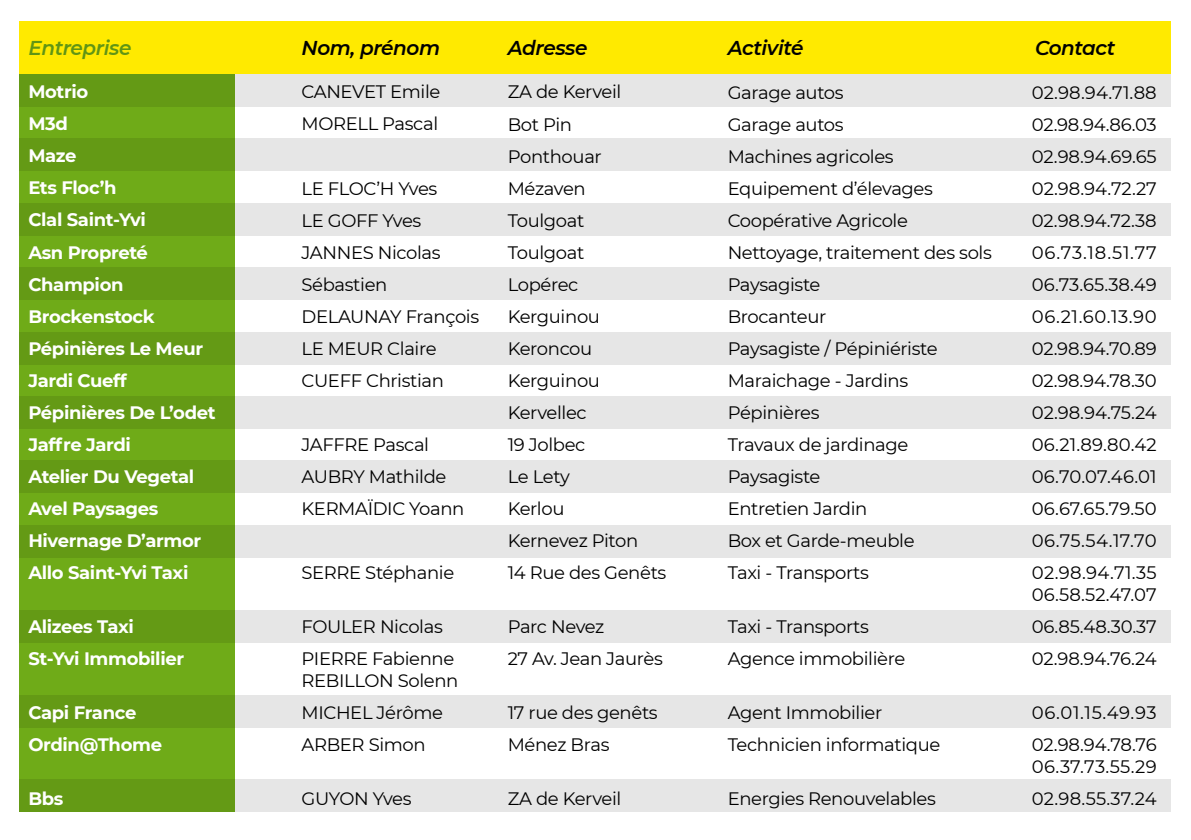
<style>
.page{position:relative;width:1191px;height:840px;background:#fff}
.page>*{position:absolute;margin:0;border:0;box-sizing:border-box;transform-origin:0 0}
.t1{font:italic 600 20px "Montserrat";letter-spacing:-.02em;color:#000}
.t2{font:italic 600 20px "Montserrat";letter-spacing:-.02em;color:#609515}
.t3{font:18px/32px "Montserrat";letter-spacing:-.02em;color:#000}
.t4{font:700 18px/32px "Montserrat";letter-spacing:-.02em;color:#fff}
.t5{font:18px/32px "Montserrat";letter-spacing:.01em;color:#000}
</style>
<div class="page">
<div style="left:20px;top:74px;width:215px;height:737px;background:#6fab18"></div>
<svg style="left:20px;top:203px;width:1151px;height:32px;background:#cdd7be"></svg>
<svg style="left:20px;top:396px;width:1151px;height:32px;background:#cdd7be"></svg>
<svg style="left:20px;top:267px;width:1151px;height:32px;background:#cdd7be"></svg>
<svg style="left:20px;top:332px;width:1151px;height:32px;background:#cdd7be"></svg>
<div style="left:20px;top:21px;width:1151px;height:53px;background:#ffea00"></div>
<svg style="left:20px;top:74px;width:1151px;height:32px;background:#cdd7be"></svg>
<svg style="left:20px;top:138px;width:1151px;height:32px;background:#cdd7be"></svg>
<svg style="left:20px;top:460px;width:1151px;height:33px;background:#cdd7be"></svg>
<svg style="left:20px;top:525px;width:1151px;height:32px;background:#cdd7be"></svg>
<svg style="left:20px;top:610px;width:1151px;height:32px;background:#cdd7be"></svg>
<svg style="left:20px;top:695px;width:1151px;height:31px;background:#cdd7be"></svg>
<svg style="left:20px;top:779px;width:1151px;height:32px;background:#cdd7be"></svg>
<p class="t2" style="left:28px;top:34px;width:105px">Entreprise</p>
<p class="t1" style="left:301px;top:34px;width:140px">Nom, prénom</p>
<p class="t1" style="left:508px;top:34px;width:81px">Adresse</p>
<p class="t1" style="left:727px;top:34px;width:77px">Activité</p>
<p class="t1" style="left:1035px;top:34px;width:82px">Contact</p>
<p class="t4" style="left:28px;top:75px;width:189px">Motrio<br>M3d<br>Maze<br>Ets Floc’h<br>Clal Saint-Yvi<br>Asn Propreté<br>Champion<br>Brockenstock<br>Pépinières Le Meur<br>Jardi Cueff<br>Pépinières De L’odet<br>Jaffre Jardi<br>Atelier Du Vegetal<br>Avel Paysages<br>Hivernage D’armor<br>Allo Saint-Yvi Taxi</p>
<p class="t4" style="left:28px;top:609px;width:157px">Alizees Taxi<br>St-Yvi Immobilier</p>
<p class="t4" style="left:28px;top:695px;width:135px">Capi France<br>Ordin@Thome</p>
<p class="t4" style="left:28px;top:781px;width:37px">Bbs</p>
<p class="t3" style="left:301px;top:75px;width:140px">CANEVET Emile<br>MORELL Pascal</p>
<p class="t3" style="left:301px;top:171px;width:179px">LE FLOC’H Yves<br>LE GOFF Yves<br>JANNES Nicolas<br>Sébastien<br>DELAUNAY François<br>LE MEUR Claire<br>CUEFF Christian</p>
<p class="t3" style="left:301px;top:427px;width:164px">JAFFRE Pascal<br>AUBRY Mathilde<br>KERMAÏDIC Yoann</p>
<p class="t3" style="left:301px;top:555px;width:154px">SERRE Stéphanie</p>
<p class="t3" style="left:301px;top:609px;width:154px">FOULER Nicolas<br>PIERRE Fabienne</p>
<p class="t3" style="left:301px;top:663px;width:158px">REBILLON Solenn<br>MICHEL Jérôme<br>ARBER Simon</p>
<p class="t3" style="left:301px;top:781px;width:111px">GUYON Yves</p>
<p class="t3" style="left:508px;top:75px;width:160px">ZA de Kerveil<br>Bot Pin<br>Ponthouar<br>Mézaven<br>Toulgoat<br>Toulgoat<br>Lopérec<br>Kerguinou<br>Keroncou<br>Kerguinou<br>Kervellec<br>19 Jolbec<br>Le Lety<br>Kerlou<br>Kernevez Piton<br>14 Rue des Genêts</p>
<p class="t3" style="left:508px;top:609px;width:157px">Parc Nevez<br>27 Av. Jean Jaurès</p>
<p class="t3" style="left:508px;top:695px;width:151px">17 rue des genêts<br>Ménez Bras</p>
<p class="t3" style="left:508px;top:781px;width:115px">ZA de Kerveil</p>
<p class="t3" style="left:727px;top:75px;width:266px">Garage autos<br>Garage autos<br>Machines agricoles<br>Equipement d’élevages<br>Coopérative Agricole<br>Nettoyage, traitement des sols<br>Paysagiste<br>Brocanteur<br>Paysagiste / Pépiniériste<br>Maraichage - Jardins<br>Pépinières<br>Travaux de jardinage<br>Paysagiste<br>Entretien Jardin<br>Box et Garde-meuble<br>Taxi - Transports</p>
<p class="t3" style="left:727px;top:609px;width:179px">Taxi - Transports<br>Agence immobilière</p>
<p class="t3" style="left:727px;top:695px;width:214px">Agent Immobilier<br>Technicien informatique</p>
<p class="t3" style="left:727px;top:781px;width:210px">Energies Renouvelables</p>
<p class="t3" style="left:1031px;top:75px;width:126px;text-align:justify">02.98.94.71.88<br>02.98.94.86.03<br>02.98.94.69.65<br>02.98.94.72.27<br>02.98.94.72.38<br>06.73.18.51.77<br>06.73.65.38.49<br>06.21.60.13.90<br>02.98.94.70.89<br>02.98.94.78.30<br>02.98.94.75.24<br>06.21.89.80.42<br>06.70.07.46.01<br>06.67.65.79.50<br>06.75.54.17.70<br>02.98.94.71.35</p>
<p class="t3" style="left:1031px;top:578px;width:126px;text-align:justify">06.58.52.47.07<br>06.85.48.30.37<br>02.98.94.76.24</p>
<p class="t5" style="left:1031px;top:696px;width:126px">06.01.15.49.93<br>02.98.94.78.76</p>
<p class="t5" style="left:1031px;top:750px;width:126px">06.37.73.55.29<br>02.98.55.37.24</p>
</div>
